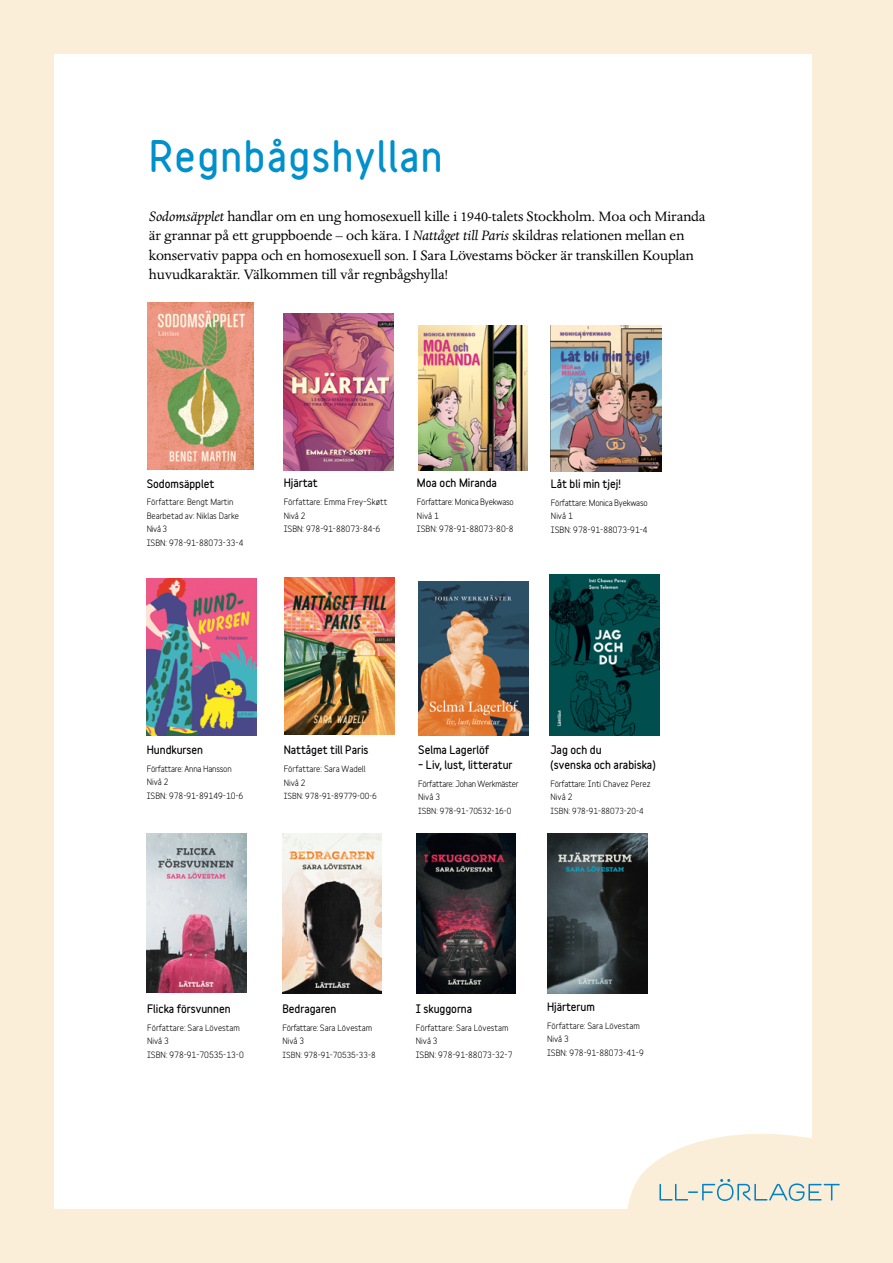
<style>
.page{position:relative;width:893px;height:1263px;background:#fbeed8}
.page>*{position:absolute;margin:0;border:0;box-sizing:border-box;transform-origin:0 0}
.Rubrik_temasidor{font:900 39px "Variable";letter-spacing:.04em;color:#0090cb}
.Brödtext_om_bok{font:15.75px/19.5px "Dante MT Std";letter-spacing:-.01em;color:#000}
.Titlar_temasidor{font:900 10.5px/15px "Variable";color:#000}
.Info_om_bok_temasidor{font:700 8.25px/13.5px "Variable";color:#000}
.Info_om_bok_temasidor-2{font:700 8.25px/13.5px "Variable";letter-spacing:-.025em;color:#000}
.Info_om_bok_temasidor-3{font:700 8.25px/13.5px "Variable";letter-spacing:-.03em;color:#000}
.Titlar_temasidor-2{font:700 8.25px/13.5px "Variable";color:#000}
.Info_om_bok_temasidor-4{font:700 7.95px "Variable";color:#000}
.Titlar_temasidor-3{font:700 7.95px "Variable";color:#000}
.s1{font-style:italic}
</style>
<div class="page">
<div style="left:54px;top:54px;width:757px;height:1155px;background:#fff"></div>
<svg style="left:627px;top:1122px;width:213px;height:87px"></svg>
<img style="left:284px;top:313px;width:110px;height:157px">
<img style="left:418px;top:325px;width:110px;height:145px">
<img style="left:551px;top:326px;width:111px;height:145px">
<img style="left:147px;top:579px;width:110px;height:156px">
<img style="left:147px;top:302px;width:106px;height:168px">
<img style="left:284px;top:577px;width:111px;height:158px">
<img style="left:418px;top:582px;width:110px;height:154px">
<img style="left:549px;top:574px;width:111px;height:162px">
<img style="left:416px;top:833px;width:99px;height:160px">
<img style="left:547px;top:833px;width:100px;height:160px">
<img style="left:147px;top:833px;width:100px;height:159px">
<img style="left:283px;top:833px;width:98px;height:160px">
<h1 class="Rubrik_temasidor" style="left:149px;top:126px;width:295px">Regnbågshyllan</h1>
<p class="Brödtext_om_bok" style="left:149px;top:207px;width:558px"><span class="s1">Sodomsäpplet</span> handlar om en ung homosexuell kille i 1940-talets Stockholm. Moa och Miranda är grannar på ett gruppboende – och kära. I <span class="s1">Nattåget till Paris</span> skildras relationen mellan en konservativ pappa och en homosexuell son. I Sara Lövestams böcker är transkillen Kouplan huvudkaraktär. Välkommen till vår regnbågshylla!</p>
<p class="Titlar_temasidor" style="left:147px;top:476px;width:69px">Sodomsäpplet</p>
<p class="Info_om_bok_temasidor" style="left:147px;top:495px;width:94px">Författare: Bengt Martin<br>Bearbetad av: Niklas Darke<br>Nivå 3</p>
<p class="Info_om_bok_temasidor" style="left:147px;top:535px;width:98px">ISBN: 978-91-88073-33-4</p>
<p class="Titlar_temasidor" style="left:284px;top:475px;width:36px">Hjärtat</p>
<p class="Info_om_bok_temasidor" style="left:284px;top:494px;width:105px">Författare: Emma Frey–Skøtt<br>Nivå 2</p>
<p class="Info_om_bok_temasidor" style="left:284px;top:521px;width:98px">ISBN: 978-91-88073-84-6</p>
<p class="Titlar_temasidor" style="left:417px;top:475px;width:81px">Moa och Miranda</p>
<p class="Info_om_bok_temasidor-2" style="left:417px;top:494px;width:98px">Författare: Monica Byekwaso<br>Nivå 1</p>
<p class="Info_om_bok_temasidor" style="left:417px;top:521px;width:98px">ISBN: 978-91-88073-80-8</p>
<p class="Titlar_temasidor" style="left:551px;top:476px;width:71px">Låt bli min tjej!</p>
<p class="Info_om_bok_temasidor-2" style="left:551px;top:495px;width:98px">Författare: Monica Byekwaso<br>Nivå 1</p>
<p class="Info_om_bok_temasidor" style="left:551px;top:522px;width:98px">ISBN: 978-91-88073-91-4</p>
<p class="Titlar_temasidor" style="left:147px;top:742px;width:58px">Hundkursen</p>
<p class="Info_om_bok_temasidor-2" style="left:147px;top:761px;width:87px">Författare: Anna Hansson<br>Nivå 2</p>
<p class="Info_om_bok_temasidor" style="left:147px;top:788px;width:98px">ISBN: 978-91-89149-10-6</p>
<p class="Titlar_temasidor" style="left:284px;top:742px;width:86px">Nattåget till Paris</p>
<p class="Titlar_temasidor-2" style="left:284px;top:761px;width:83px">Författare: Sara Wadell<br>Nivå 2</p>
<p class="Titlar_temasidor-3" style="left:284px;top:789px;width:95px">ISBN: 978-91-89779-00-6</p>
<p class="Titlar_temasidor" style="left:418px;top:742px;width:72px">Selma Lagerlöf</p>
<p class="Titlar_temasidor" style="left:418px;top:757px;width:96px">– Liv, lust, litteratur</p>
<p class="Info_om_bok_temasidor-3" style="left:418px;top:776px;width:102px">Författare: Johan Werkmäster<br>Nivå 3</p>
<p class="Info_om_bok_temasidor-4" style="left:418px;top:804px;width:95px">ISBN: 978-91-70532-16-0</p>
<p class="Titlar_temasidor" style="left:550px;top:742px;width:107px">Jag och du<br>(svenska och arabiska)</p>
<p class="Info_om_bok_temasidor" style="left:550px;top:776px;width:101px">Författare: Inti Chavez Perez<br>Nivå 2</p>
<p class="Info_om_bok_temasidor-4" style="left:550px;top:804px;width:95px">ISBN: 978-91-88073-20-4</p>
<p class="Titlar_temasidor" style="left:147px;top:1001px;width:85px">Flicka försvunnen</p>
<p class="Info_om_bok_temasidor" style="left:147px;top:1020px;width:94px">Författare: Sara Lövestam<br>Nivå 3</p>
<p class="Info_om_bok_temasidor" style="left:147px;top:1047px;width:98px">ISBN: 978-91-70535-13-0</p>
<p class="Titlar_temasidor" style="left:282px;top:1001px;width:56px">Bedragaren</p>
<p class="Info_om_bok_temasidor" style="left:282px;top:1020px;width:91px">Författare: Sara Lövestam<br>Nivå 3</p>
<p class="Info_om_bok_temasidor-4" style="left:282px;top:1048px;width:95px">ISBN: 978-91-70535-33-8</p>
<p class="Titlar_temasidor" style="left:416px;top:1001px;width:58px">I skuggorna</p>
<p class="Info_om_bok_temasidor" style="left:416px;top:1020px;width:98px">Författare: Sara Lövestam<br>Nivå 3<br>ISBN: 978-91-88073-32-7</p>
<p class="Titlar_temasidor" style="left:547px;top:999px;width:49px">Hjärterum</p>
<p class="Info_om_bok_temasidor" style="left:547px;top:1018px;width:98px">Författare: Sara Lövestam<br>Nivå 3<br>ISBN: 978-91-88073-41-9</p>
</div>
